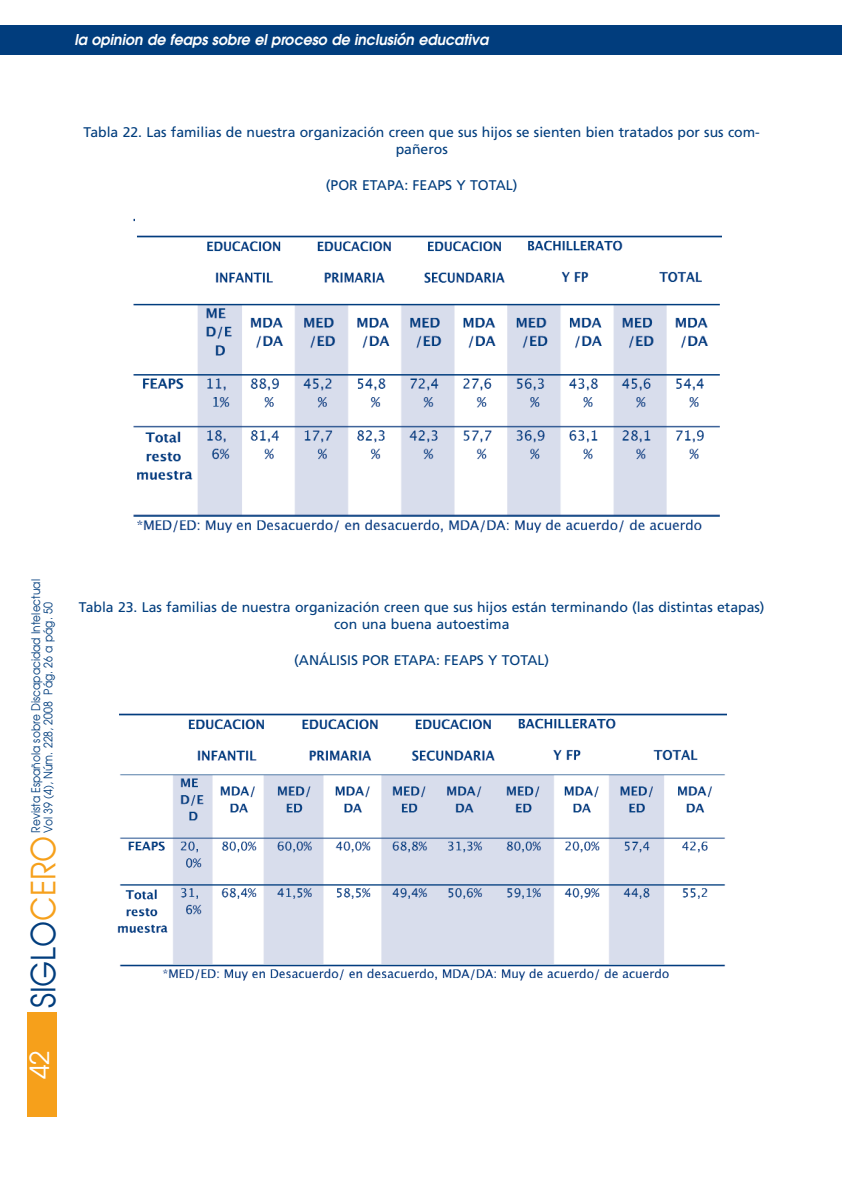
<style>
.page{position:relative;width:842px;height:1190px;background:#fff}
.page>*{position:absolute;margin:0;border:0;box-sizing:border-box;transform-origin:0 0}
.t1{font:33.25px "Avant Garde";color:#013d7d;scale:.9 1}
.t2{font:26.25px "Avant Garde";color:#fff}
.t3{font:italic 600 14.88px "Avant Garde";color:#fff;scale:.95 1}
.t4{font:14px/16.8px "Frutiger";color:#013d7d;text-align:center}
.t5{font:11.9px/12.2px "Avant Garde";color:#013d7d;scale:.9 1}
.s1{color:#f6a01b}
</style>
<div class="page">
<img style="left:133px;top:218px;width:589px;height:315px">
<div style="left:135px;top:216px;width:586px;height:77px;background:#fff"></div>
<img style="left:117px;top:713px;width:610px;height:268px">
<div style="left:0;top:25px;width:842px;height:30px;background:#013d7d"></div>
<img style="left:137px;top:235px;width:584px;height:48px">
<img style="left:120px;top:713px;width:606px;height:58px">
<div style="left:27px;top:1013px;width:30px;height:104px;background:#f6a01b"></div>
<p class="t3" style="left:74px;top:34px;width:440px">la opinion de feaps sobre el proceso de inclusión educativa</p>
<p class="t4" style="left:84px;top:125px;width:678px">Tabla 22. Las familias de nuestra organización creen que sus hijos se sienten bien tratados por sus com-</p>
<p class="t4" style="left:396px;top:141px;width:54px">pañeros</p>
<p class="t4" style="left:326px;top:178px;width:193px">(POR ETAPA: FEAPS Y TOTAL)</p>
<p class="t5" style="left:31px;top:833px;width:283px;rotate:-90deg">Revista Española sobre Discapacidad Intelectual<br>Vol 39 (4), Núm. 228, 2008 Pág. 26 a pág. 50</p>
<h1 class="t1" style="left:31px;top:1008px;width:193px;rotate:-90deg">SIGLO<span class="s1">CERO</span></h1>
<p class="t2" style="left:30px;top:1079px;width:31px;rotate:-90deg">42</p>
<p class="t4" style="left:79px;top:600px;width:687px">Tabla 23. Las familias de nuestra organización creen que sus hijos están terminando (las distintas etapas) con una buena autoestima</p>
<p class="t4" style="left:294px;top:653px;width:256px">(ANÁLISIS POR ETAPA: FEAPS Y TOTAL)</p>
</div>
